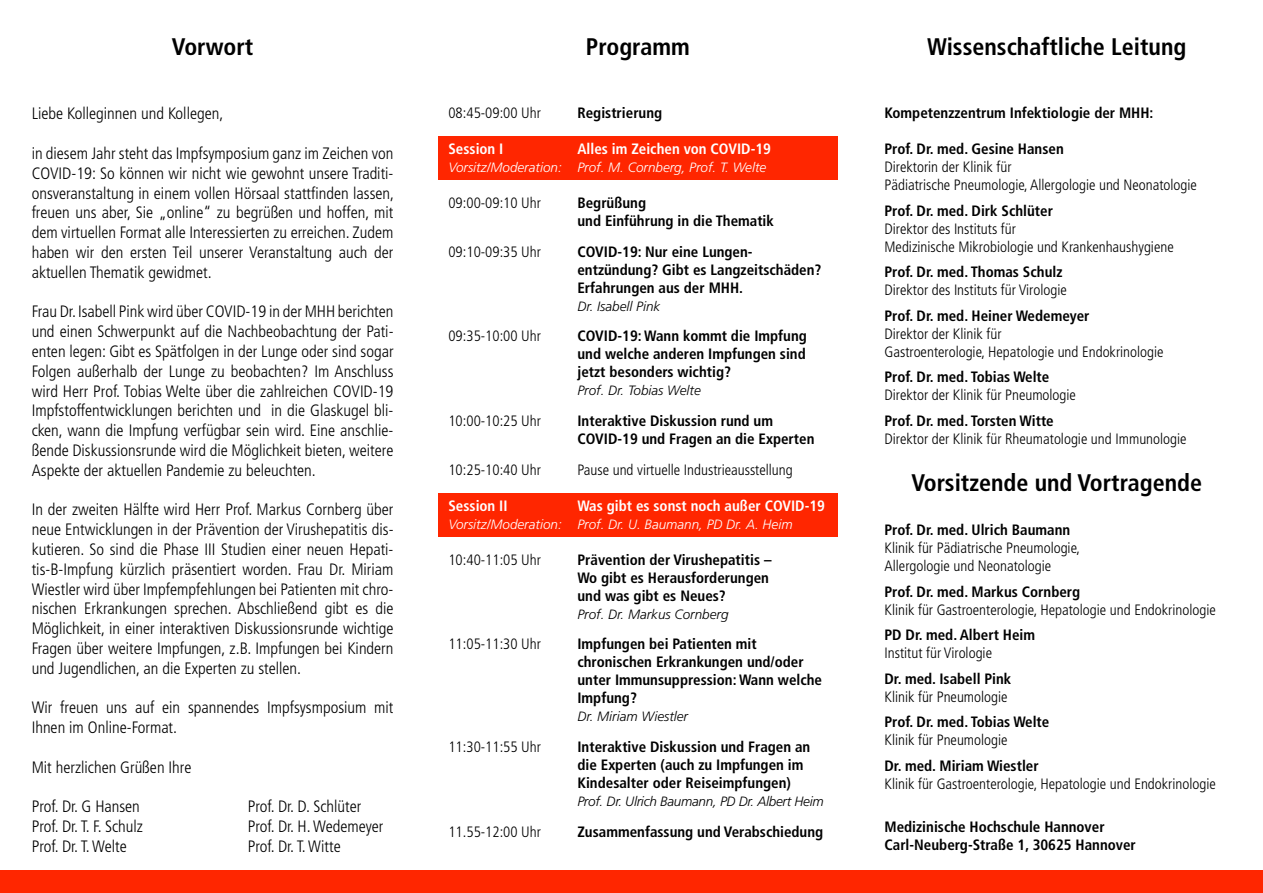
<style>
.page{position:relative;width:1263px;height:893px;background:#fff}
.page>*{position:absolute;margin:0;border:0;box-sizing:border-box;transform-origin:0 0}
.t1{font:700 condensed 24px "Frutiger LT";color:#000}
.t2{font:300 condensed 16.5px/19.8px "Frutiger LT";color:#000;text-align:justify}
.t3{font:700 condensed 15px/18px "Frutiger LT";color:#000}
.t4{font:300 condensed 15px/18px "Frutiger LT";color:#000}
.t5{font:700 condensed 15px "Frutiger LT";color:#fff}
.t6{font:italic 300 13.5px "Frutiger LT";color:#fff}
.t7{font:italic 300 13.5px "Frutiger LT";color:#000}
.t8{font:italic 300 13.5px "Frutiger LT";letter-spacing:-.02em;color:#000}
</style>
<div class="page">
<div style="left:0;top:870px;width:1263px;height:23px;background:#ff2600"></div>
<div style="left:438px;top:493px;width:399px;height:44px;background:#ff2600"></div>
<div style="left:438px;top:136px;width:400px;height:44px;background:#ff2600"></div>
<h1 class="t1" style="left:172px;top:32px;width:83px">Vorwort</h1>
<h1 class="t1" style="left:586px;top:32px;width:105px">Programm</h1>
<h1 class="t1" style="left:927px;top:32px;width:261px">Wissenschaftliche Leitung</h1>
<p class="t2" style="left:32px;top:104px;width:193px">Liebe Kolleginnen und Kollegen,</p>
<p class="t2" style="left:32px;top:144px;width:364px">in diesem Jahr steht das Impfsymposium ganz im Zeichen von COVID-19: So können wir nicht wie gewohnt unsere Traditi&shy;onsveranstaltung in einem vollen Hörsaal stattfinden lassen, freuen uns aber, Sie „online“ zu begrüßen und hoffen, mit dem virtuellen Format alle Interessierten zu erreichen. Zudem haben wir den ersten Teil unserer Veranstaltung auch der aktuellen Thematik gewidmet.</p>
<p class="t2" style="left:32px;top:302px;width:363px">Frau Dr. Isabell Pink wird über COVID-19 in der MHH berichten und einen Schwerpunkt auf die Nachbeobachtung der Pati&shy;enten legen: Gibt es Spätfolgen in der Lunge oder sind sogar Folgen außerhalb der Lunge zu beobachten? Im Anschluss wird Herr Prof. Tobias Welte über die zahlreichen COVID-19<br>Impfstoffentwicklungen berichten und in die Glaskugel bli&shy;cken, wann die Impfung verfügbar sein wird. Eine anschlie&shy;ßende Diskussionsrunde wird die Möglichkeit bieten, weitere Aspekte der aktuellen Pandemie zu beleuchten.</p>
<p class="t2" style="left:32px;top:500px;width:363px">In der zweiten Hälfte wird Herr Prof. Markus Cornberg über neue Entwicklungen in der Prävention der Virushepatitis dis&shy;kutieren. So sind die Phase III Studien einer neuen Hepati&shy;tis-B-Impfung kürzlich präsentiert worden. Frau Dr. Miriam Wiestler wird über Impfempfehlungen bei Patienten mit chro&shy;nischen Erkrankungen sprechen. Abschließend gibt es die Möglichkeit, in einer interaktiven Diskussionsrunde wichtige Fragen über weitere Impfungen, z.B. Impfungen bei Kindern und Jugendlichen, an die Experten zu stellen.</p>
<p class="t2" style="left:32px;top:698px;width:363px">Wir freuen uns auf ein spannendes Impfsysmposium mit<br>Ihnen im Online-Format.</p>
<p class="t2" style="left:32px;top:757px;width:161px">Mit herzlichen Grüßen Ihre</p>
<p class="t2" style="left:32px;top:797px;width:110px">Prof. Dr. G Hansen</p>
<p class="t2" style="left:248px;top:797px;width:115px">Prof. Dr. D. Schlüter</p>
<p class="t2" style="left:32px;top:817px;width:113px">Prof. Dr. T. F. Schulz</p>
<p class="t2" style="left:248px;top:817px;width:137px">Prof. Dr. H. Wedemeyer</p>
<p class="t2" style="left:32px;top:837px;width:97px">Prof. Dr. T. Welte</p>
<p class="t2" style="left:248px;top:837px;width:94px">Prof. Dr. T. Witte</p>
<p class="t4" style="left:448px;top:104px;width:94px">08:45-09:00 Uhr</p>
<p class="t3" style="left:577px;top:104px;width:86px">Registrierung</p>
<p class="t5" style="left:448px;top:140px;width:57px">Session I</p>
<p class="t5" style="left:577px;top:140px;width:195px">Alles im Zeichen von COVID-19</p>
<p class="t6" style="left:448px;top:160px;width:319px">Vorsitz/Moderation: Prof. M. Cornberg, Prof. T. Welte</p>
<p class="t4" style="left:448px;top:194px;width:94px">09:00-09:10 Uhr</p>
<p class="t3" style="left:577px;top:194px;width:198px">Begrüßung<br>und Einführung in die Thematik</p>
<p class="t4" style="left:448px;top:243px;width:94px">09:10-09:35 Uhr</p>
<p class="t3" style="left:577px;top:243px;width:245px">COVID-19: Nur eine Lungen&shy;entzündung? Gibt es Langzeitschäden?<br>Erfahrungen aus der MHH.</p>
<p class="t7" style="left:577px;top:298px;width:84px">Dr. Isabell Pink</p>
<p class="t4" style="left:448px;top:327px;width:94px">09:35-10:00 Uhr</p>
<p class="t3" style="left:577px;top:327px;width:231px;text-align:justify">COVID-19: Wann kommt die Impfung und welche anderen Impfungen sind jetzt besonders wichtig?</p>
<p class="t7" style="left:577px;top:383px;width:125px">Prof. Dr. Tobias Welte</p>
<p class="t4" style="left:448px;top:412px;width:94px">10:00-10:25 Uhr</p>
<p class="t3" style="left:577px;top:412px;width:238px">Interaktive Diskussion rund um<br>COVID-19 und Fragen an die Experten</p>
<p class="t4" style="left:448px;top:461px;width:94px">10:25-10:40 Uhr</p>
<p class="t4" style="left:577px;top:461px;width:217px">Pause und virtuelle Industrieausstellung</p>
<p class="t5" style="left:448px;top:497px;width:61px">Session II</p>
<p class="t5" style="left:577px;top:497px;width:249px">Was gibt es sonst noch außer COVID-19</p>
<p class="t6" style="left:448px;top:516px;width:346px">Vorsitz/Moderation: Prof. Dr. U. Baumann, PD Dr. A. Heim</p>
<p class="t4" style="left:448px;top:551px;width:94px">10:40-11:05 Uhr</p>
<p class="t3" style="left:577px;top:550px;width:196px">Prävention der Virushepatitis –<br>Wo gibt es Herausforderungen und was gibt es Neues?</p>
<p class="t7" style="left:577px;top:606px;width:153px">Prof. Dr. Markus Cornberg</p>
<p class="t4" style="left:448px;top:635px;width:94px">11:05-11:30 Uhr</p>
<p class="t3" style="left:577px;top:635px;width:246px">Impfungen bei Patienten mit chronischen Erkrankungen und/oder unter Immunsuppression: Wann welche<br>Impfung?</p>
<p class="t7" style="left:577px;top:709px;width:112px">Dr. Miriam Wiestler</p>
<p class="t4" style="left:448px;top:738px;width:94px">11:30-11:55 Uhr</p>
<p class="t3" style="left:577px;top:738px;width:234px">Interaktive Diskussion und Fragen an die Experten (auch zu Impfungen im<br>Kindesalter oder Reiseimpfungen)</p>
<p class="t8" style="left:577px;top:793px;width:248px">Prof. Dr. Ulrich Baumann, PD Dr. Albert Heim</p>
<p class="t4" style="left:448px;top:822px;width:94px">11.55-12:00 Uhr</p>
<p class="t3" style="left:577px;top:822px;width:247px">Zusammenfassung und Verabschiedung</p>
<p class="t3" style="left:884px;top:104px;width:270px">Kompetenzzentrum Infektiologie der MHH:</p>
<p class="t3" style="left:884px;top:140px;width:181px">Prof. Dr. med. Gesine Hansen</p>
<p class="t4" style="left:884px;top:158px;width:314px">Direktorin der Klinik für<br>Pädiatrische Pneumologie, Allergologie und Neonatologie</p>
<p class="t3" style="left:884px;top:202px;width:170px">Prof. Dr. med. Dirk Schlüter</p>
<p class="t4" style="left:884px;top:220px;width:291px">Direktor des Instituts für<br>Medizinische Mikrobiologie und Krankenhaushygiene</p>
<p class="t3" style="left:884px;top:263px;width:179px">Prof. Dr. med. Thomas Schulz</p>
<p class="t4" style="left:884px;top:281px;width:184px">Direktor des Instituts für Virologie</p>
<p class="t3" style="left:884px;top:307px;width:207px">Prof. Dr. med. Heiner Wedemeyer</p>
<p class="t4" style="left:884px;top:325px;width:281px">Direktor der Klinik für<br>Gastroenterologie, Hepatologie und Endokrinologie</p>
<p class="t3" style="left:884px;top:368px;width:166px">Prof. Dr. med. Tobias Welte</p>
<p class="t4" style="left:884px;top:386px;width:193px">Direktor der Klinik für Pneumologie</p>
<p class="t3" style="left:884px;top:412px;width:171px">Prof. Dr. med. Torsten Witte</p>
<p class="t4" style="left:884px;top:430px;width:304px">Direktor der Klinik für Rheumatologie und Immunologie</p>
<h1 class="t1" style="left:911px;top:468px;width:292px">Vorsitzende und Vortragende</h1>
<p class="t3" style="left:884px;top:521px;width:187px">Prof. Dr. med. Ulrich Baumann</p>
<p class="t4" style="left:884px;top:539px;width:197px">Klinik für Pädiatrische Pneumologie,<br>Allergologie und Neonatologie</p>
<p class="t3" style="left:884px;top:583px;width:197px">Prof. Dr. med. Markus Cornberg</p>
<p class="t4" style="left:884px;top:601px;width:333px">Klinik für Gastroenterologie, Hepatologie und Endokrinologie</p>
<p class="t3" style="left:884px;top:626px;width:152px">PD Dr. med. Albert Heim</p>
<p class="t4" style="left:884px;top:644px;width:109px">Institut für Virologie</p>
<p class="t3" style="left:884px;top:670px;width:128px">Dr. med. Isabell Pink</p>
<p class="t4" style="left:884px;top:688px;width:125px">Klinik für Pneumologie</p>
<p class="t3" style="left:884px;top:713px;width:166px">Prof. Dr. med. Tobias Welte</p>
<p class="t4" style="left:884px;top:731px;width:125px">Klinik für Pneumologie</p>
<p class="t3" style="left:884px;top:757px;width:156px">Dr. med. Miriam Wiestler</p>
<p class="t4" style="left:884px;top:775px;width:333px">Klinik für Gastroenterologie, Hepatologie und Endokrinologie</p>
<p class="t3" style="left:884px;top:818px;width:253px">Medizinische Hochschule Hannover<br>Carl-Neuberg-Straße 1, 30625 Hannover</p>
</div>
